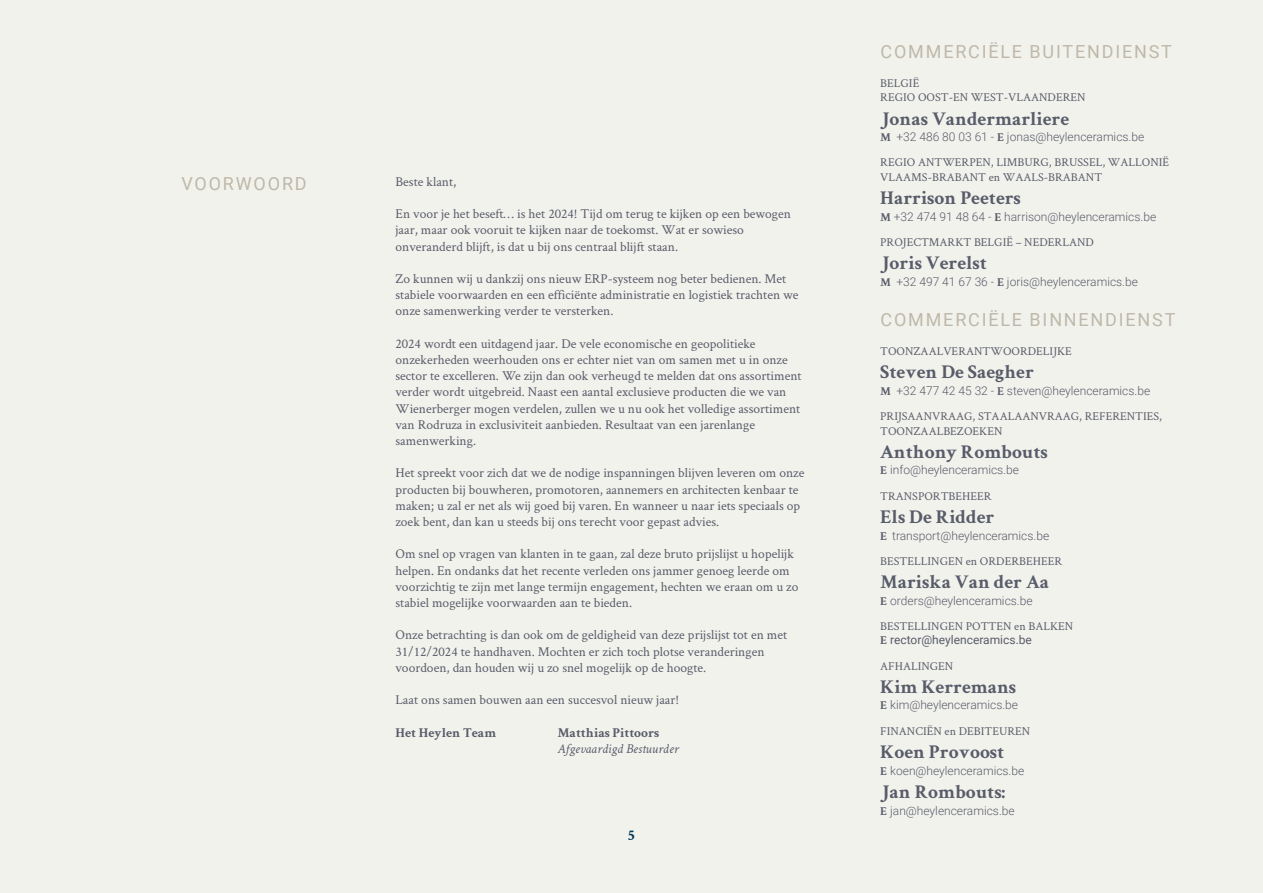
<style>
.page{position:relative;width:1263px;height:893px;background:#f2f2ed}
.page>*{position:absolute;margin:0;border:0;box-sizing:border-box;transform-origin:0 0}
.t1{font:700 19.5px "Crimson Text";color:#585c69}
.t2{font:18px "Roboto";letter-spacing:.1em;color:#beb8a9}
.t3{font:700 15px "Crimson Text";color:#003859}
.t4{font:13.5px/16.2px "Crimson Text";color:#585c69}
.t5{font:700 13.5px "Crimson Text";color:#585c69}
.t6{font:italic 13.5px "Crimson Text";color:#585c69}
.t7{font:12px/14.4px "Crimson Text";color:#585c69}
.t8{font:300 12px "Roboto";color:#585c69}
.t9{font:12px "Roboto";color:#585c69}
.s1{font-family:"Crimson Text";font-weight:700}
</style>
<div class="page">
<h2 class="t2" style="left:181px;top:171px;width:127px">VOORWOORD</h2>
<p class="t4" style="left:395px;top:173px;width:62px">Beste klant,</p>
<p class="t4" style="left:395px;top:205px;width:397px">En voor je het beseft… is het 2024! Tijd om terug te kijken op een bewogen jaar, maar ook vooruit te kijken naar de toekomst. Wat er sowieso onveranderd blijft, is dat u bij ons centraal blijft staan.</p>
<p class="t4" style="left:395px;top:270px;width:405px">Zo kunnen wij u dankzij ons nieuw ERP-systeem nog beter bedienen. Met stabiele voorwaarden en een efficiënte administratie en logistiek trachten we onze samenwerking verder te versterken.</p>
<p class="t4" style="left:395px;top:335px;width:408px">2024 wordt een uitdagend jaar. De vele economische en geopolitieke onzekerheden weerhouden ons er echter niet van om samen met u in onze sector te excelleren. We zijn dan ook verheugd te melden dat ons assortiment verder wordt uitgebreid. Naast een aantal exclusieve producten die we van Wienerberger mogen verdelen, zullen we u nu ook het volledige assortiment van Rodruza in exclusiviteit aanbieden. Resultaat van een jarenlange samenwerking.</p>
<p class="t4" style="left:395px;top:464px;width:410px">Het spreekt voor zich dat we de nodige inspanningen blijven leveren om onze producten bij bouwheren, promotoren, aannemers en architecten kenbaar te maken; u zal er net als wij goed bij varen. En wanneer u naar iets speciaals op zoek bent, dan kan u steeds bij ons terecht voor gepast advies.</p>
<p class="t4" style="left:395px;top:545px;width:404px">Om snel op vragen van klanten in te gaan, zal deze bruto prijslijst u hopelijk helpen. En ondanks dat het recente verleden ons jammer genoeg leerde om voorzichtig te zijn met lange termijn engagement, hechten we eraan om u zo stabiel mogelijke voorwaarden aan te bieden.</p>
<p class="t4" style="left:395px;top:626px;width:393px">Onze betrachting is dan ook om de geldigheid van deze prijslijst tot en met<br>31/12/2024 te handhaven. Mochten er zich toch plotse veranderingen voordoen, dan houden wij u zo snel mogelijk op de hoogte.</p>
<p class="t4" style="left:395px;top:691px;width:285px">Laat ons samen bouwen aan een succesvol nieuw jaar!</p>
<p class="t5" style="left:395px;top:724px;width:102px">Het Heylen Team</p>
<p class="t5" style="left:557px;top:724px;width:103px">Matthias Pittoors</p>
<p class="t6" style="left:557px;top:741px;width:123px">Afgevaardigd Bestuurder</p>
<p class="t3" style="left:628px;top:826px;width:8px">5</p>
<h2 class="t2" style="left:880px;top:39px;width:293px">COMMERCIËLE BUITENDIENST</h2>
<p class="t7" style="left:880px;top:75px;width:207px">BELGIË<br>REGIO OOST-EN WEST-VLAANDEREN</p>
<h1 class="t1" style="left:880px;top:107px;width:190px">Jonas Vandermarliere</h1>
<p class="t8" style="left:880px;top:129px;width:266px"><span class="s1">M</span> +32 486 80 03 61 - <span class="s1">E</span> jonas@heylenceramics.be</p>
<p class="t7" style="left:880px;top:155px;width:290px">REGIO ANTWERPEN, LIMBURG, BRUSSEL, WALLONIË<br>VLAAMS-BRABANT en WAALS-BRABANT</p>
<h1 class="t1" style="left:880px;top:186px;width:142px">Harrison Peeters</h1>
<p class="t8" style="left:880px;top:208px;width:277px"><span class="s1">M</span> +32 474 91 48 64 - <span class="s1">E</span> harrison@heylenceramics.be</p>
<p class="t7" style="left:880px;top:235px;width:215px">PROJECTMARKT BELGIË – NEDERLAND</p>
<h1 class="t1" style="left:880px;top:251px;width:108px">Joris Verelst</h1>
<p class="t8" style="left:880px;top:273px;width:259px"><span class="s1">M</span> +32 497 41 67 36 - <span class="s1">E</span> joris@heylenceramics.be</p>
<h2 class="t2" style="left:880px;top:307px;width:296px">COMMERCIËLE BINNENDIENST</h2>
<p class="t7" style="left:880px;top:344px;width:193px">TOONZAALVERANTWOORDELIJKE</p>
<h1 class="t1" style="left:880px;top:360px;width:155px">Steven De Saegher</h1>
<p class="t8" style="left:880px;top:382px;width:271px"><span class="s1">M</span> +32 477 42 45 32 - <span class="s1">E</span> steven@heylenceramics.be</p>
<p class="t7" style="left:880px;top:409px;width:283px">PRIJSAANVRAAG, STAALAANVRAAG, REFERENTIES,<br>TOONZAALBEZOEKEN</p>
<h1 class="t1" style="left:880px;top:440px;width:169px">Anthony Rombouts</h1>
<p class="t8" style="left:880px;top:462px;width:140px"><span class="s1">E</span> info@heylenceramics.be</p>
<p class="t7" style="left:880px;top:488px;width:113px">TRANSPORTBEHEER</p>
<h1 class="t1" style="left:880px;top:505px;width:116px">Els De Ridder</h1>
<p class="t8" style="left:880px;top:527px;width:170px"><span class="s1">E</span> transport@heylenceramics.be</p>
<p class="t7" style="left:880px;top:553px;width:183px">BESTELLINGEN en ORDERBEHEER</p>
<h1 class="t1" style="left:880px;top:570px;width:170px">Mariska Van der Aa</h1>
<p class="t8" style="left:880px;top:592px;width:154px"><span class="s1">E</span> orders@heylenceramics.be</p>
<p class="t7" style="left:880px;top:618px;width:194px">BESTELLINGEN POTTEN en BALKEN</p>
<p class="t9" style="left:880px;top:632px;width:153px"><span class="s1">E</span> rector@heylenceramics.be</p>
<p class="t7" style="left:880px;top:658px;width:75px">AFHALINGEN</p>
<h1 class="t1" style="left:880px;top:675px;width:137px">Kim Kerremans</h1>
<p class="t8" style="left:880px;top:697px;width:139px"><span class="s1">E</span> kim@heylenceramics.be</p>
<p class="t7" style="left:880px;top:723px;width:152px">FINANCIËN en DEBITEUREN</p>
<h1 class="t1" style="left:880px;top:740px;width:126px">Koen Provoost</h1>
<p class="t8" style="left:880px;top:762px;width:146px"><span class="s1">E</span> koen@heylenceramics.be</p>
<h1 class="t1" style="left:880px;top:780px;width:127px">Jan Rombouts:</h1>
<p class="t8" style="left:880px;top:802px;width:136px"><span class="s1">E</span> jan@heylenceramics.be</p>
</div>
